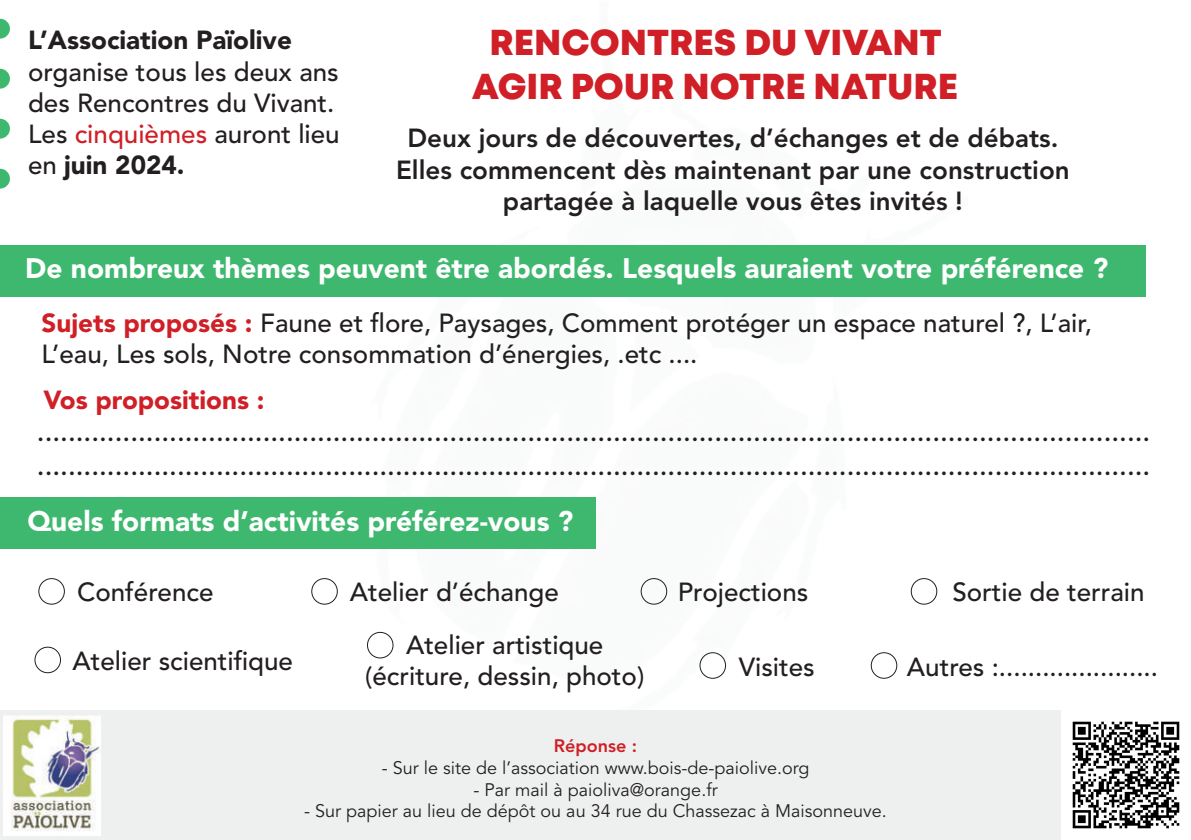
<style>
.page{position:relative;width:1191px;height:840px;background:#fff}
.page>*{position:absolute;margin:0;border:0;box-sizing:border-box;transform-origin:0 0}
.t1{font:36px/43.2px "Mont Heavy DEMO";color:#d01f26;text-align:center}
.t2{font:500 28px/33.6px "Avenir LT Std";color:#231f20}
.t3{font:900 28px "Avenir LT Std";color:#fff}
.t4{font:500 26px/31.2px "Avenir LT Std";color:#231f20}
.t5{font:800 26px/31.2px "Avenir LT Std";color:#231f20;text-align:center}
.t6{font:900 26px "Avenir LT Std";color:#231f20}
.t7{font:900 26px "Avenir LT Std";color:#d01f26}
.t8{font:18px "Avenir LT Std";color:#231f20}
.t9{font:800 18px "Avenir LT Std";color:#d01f26}
.s1{color:#d01f26}
.s2{font-weight:900}
.s3{font-weight:900;color:#d01f26}
</style>
<div class="page">
<div style="left:0;top:496px;width:595px;height:52px;background:#3eb86f"></div>
<div style="left:0;top:245px;width:1145px;height:51px;background:#3eb86f"></div>
<div style="left:0;top:709px;width:1191px;height:130px;background:#eef0ef"></div>
<div style="left:311px;top:577px;width:27px;height:27px;border:1px solid #231f20;border-radius:50%"></div>
<div style="left:640px;top:577px;width:27px;height:27px;border:1px solid #231f20;border-radius:50%"></div>
<div style="left:699px;top:652px;width:27px;height:26px;border:1px solid #231f20;border-radius:50%"></div>
<div style="left:38px;top:577px;width:27px;height:27px;border:1px solid #231f20;border-radius:50%"></div>
<div style="left:34px;top:646px;width:27px;height:26px;border:1px solid #231f20;border-radius:50%"></div>
<div style="left:367px;top:631px;width:26px;height:27px;border:1px solid #231f20;border-radius:50%"></div>
<div style="left:910px;top:577px;width:27px;height:27px;border:1px solid #231f20;border-radius:50%"></div>
<div style="left:870px;top:652px;width:27px;height:26px;border:1px solid #231f20;border-radius:50%"></div>
<img style="left:4px;top:715px;width:97px;height:120px">
<svg style="left:0;top:169px;width:10px;height:19px"></svg>
<svg style="left:0;top:119px;width:10px;height:19px"></svg>
<svg style="left:0;top:69px;width:10px;height:20px"></svg>
<svg style="left:0;top:19px;width:10px;height:20px"></svg>
<img style="left:1061px;top:709px;width:130px;height:130px">
<p class="t6" style="left:28px;top:25px;width:265px">L’Association Païolive</p>
<p class="t4" style="left:28px;top:57px;width:313px">organise tous les deux ans des Rencontres du Vivant.<br>Les <span class="s1">cinquièmes</span> auront lieu en <span class="s2">juin 2024.</span></p>
<h1 class="t1" style="left:472px;top:23px;width:488px">RENCONTRES DU VIVANT<br>AGIR POUR NOTRE NATURE</h1>
<p class="t5" style="left:396px;top:123px;width:675px">Deux jours de découvertes, d’échanges et de débats.<br>Elles commencent dès maintenant par une construction partagée à laquelle vous êtes invités !</p>
<p class="t3" style="left:25px;top:251px;width:1084px">De nombreux thèmes peuvent être abordés. Lesquels auraient votre préférence ?</p>
<p class="t4" style="left:42px;top:308px;width:1051px"><span class="s3">Sujets proposés :</span> Faune et flore, Paysages, Comment protéger un espace naturel ?, L’air,<br>L’eau, Les sols, Notre consommation d’énergies, .etc ....</p>
<p class="t7" style="left:43px;top:384px;width:222px">Vos propositions :</p>
<p class="t2" style="left:37px;top:415px;width:1115px">............................................................................................................................................... ...............................................................................................................................................</p>
<p class="t3" style="left:27px;top:503px;width:547px">Quels formats d’activités préférez-vous ?</p>
<p class="t4" style="left:77px;top:576px;width:138px">Conférence</p>
<p class="t4" style="left:72px;top:645px;width:222px">Atelier scientifique</p>
<p class="t4" style="left:350px;top:576px;width:211px">Atelier d’échange</p>
<p class="t4" style="left:678px;top:576px;width:132px">Projections</p>
<p class="t4" style="left:952px;top:576px;width:194px">Sortie de terrain</p>
<p class="t4" style="left:365px;top:629px;width:280px;text-align:center">Atelier artistique (écriture, dessin, photo)</p>
<p class="t4" style="left:739px;top:651px;width:78px">Visites</p>
<p class="t4" style="left:907px;top:651px;width:253px">Autres :......................</p>
<p class="t9" style="left:554px;top:735px;width:85px">Réponse :</p>
<p class="t8" style="left:382px;top:757px;width:429px">- Sur le site de l’association www.bois-de-paiolive.org</p>
<p class="t8" style="left:473px;top:778px;width:246px">- Par mail à paioliva@orange.fr</p>
<p class="t8" style="left:304px;top:800px;width:584px">- Sur papier au lieu de dépôt ou au 34 rue du Chassezac à Maisonneuve.</p>
</div>
